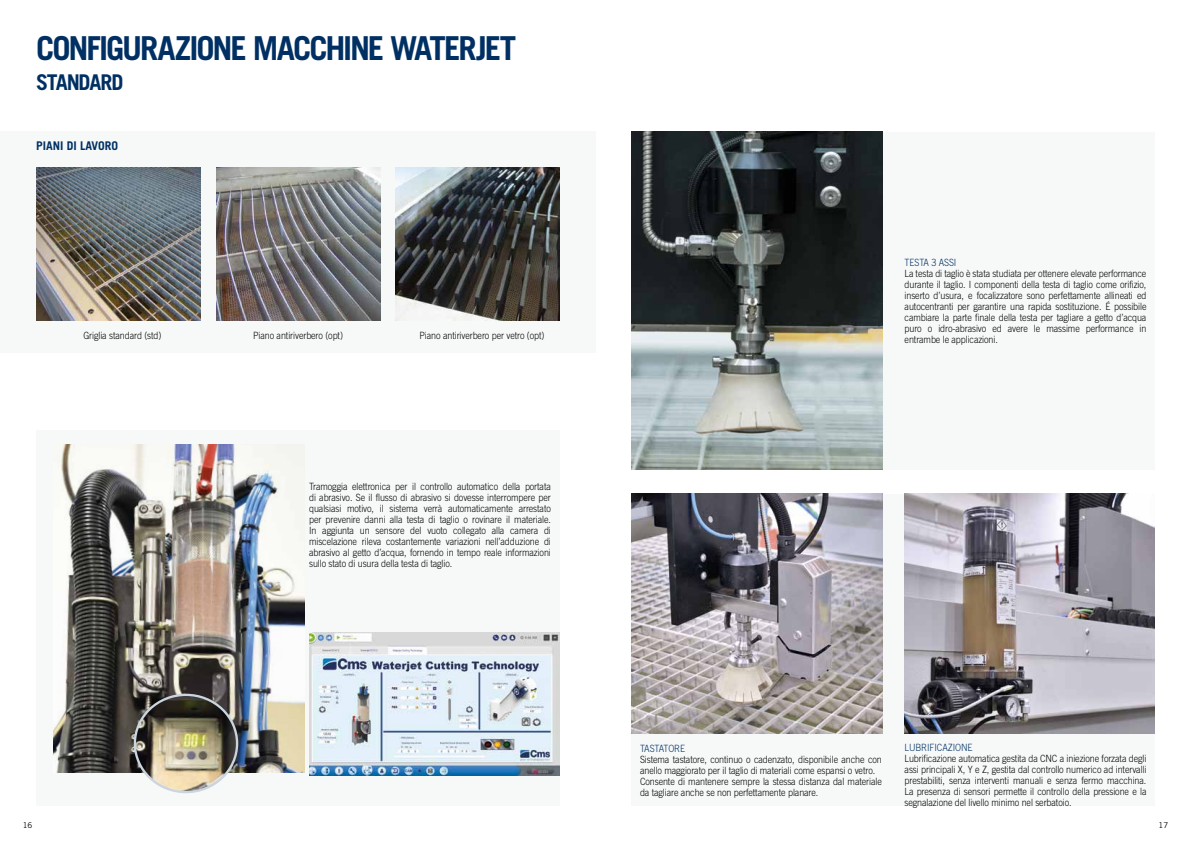
<style>
.page{position:relative;width:1191px;height:842px;background:#fff}
.page>*{position:absolute;margin:0;border:0;box-sizing:border-box;transform-origin:0 0}
.t1{font:700 33px "Trade Gothic LT Std";letter-spacing:-.065em;color:#003063}
.t2{font:700 21.7px "Trade Gothic LT Std";letter-spacing:-.05em;color:#003063}
.t3{font:700 12px "Trade Gothic LT Std";color:#003063}
.t4{font:300 10px/11px "Trade Gothic LT Std";letter-spacing:-.01em;color:#000;text-align:justify;scale:.9 1}
.t5{font:300 10px "Trade Gothic LT Std";letter-spacing:-.01em;color:#003063;scale:.9 1}
.t6{font:8px "Trade Gothic LT Std";color:#000}
</style>
<div class="page">
<div style="left:631px;top:132px;width:524px;height:337px;background:#f7f9f9"></div>
<div style="left:631px;top:494px;width:524px;height:311px;background:#f7f9f9"></div>
<div style="left:0;top:132px;width:595px;height:221px;background:#f7f9f9"></div>
<img style="left:904px;top:493px;width:251px;height:240px">
<img style="left:216px;top:167px;width:164px;height:153px">
<img style="left:395px;top:167px;width:164px;height:153px">
<img style="left:36px;top:167px;width:164px;height:153px">
<img style="left:631px;top:493px;width:251px;height:240px">
<img style="left:631px;top:132px;width:251px;height:337px">
<div style="left:36px;top:430px;width:523px;height:375px;background:#f7f9f9"></div>
<img style="left:309px;top:632px;width:250px;height:143px">
<img style="left:53px;top:444px;width:251px;height:328px">
<img style="left:135px;top:695px;width:102px;height:97px">
<div style="left:134px;top:694px;width:104px;height:99px;border:2px solid #cbd5df;border-radius:50%"></div>
<h1 class="t1" style="left:36px;top:28px;width:481px">CONFIGURAZIONE MACCHINE WATERJET</h1>
<h2 class="t2" style="left:36px;top:69px;width:89px">STANDARD</h2>
<p class="t3" style="left:36px;top:139px;width:84px">PIANI DI LAVORO</p>
<p class="t4" style="left:83px;top:330px;width:88px">Griglia standard (std)</p>
<p class="t4" style="left:253px;top:330px;width:101px">Piano antiriverbero (opt)</p>
<p class="t4" style="left:419px;top:330px;width:140px">Piano antiriverbero per vetro (opt)</p>
<p class="t4" style="left:309px;top:481px;width:270px">Tramoggia elettronica per il controllo automatico della portata di abrasivo. Se il flusso di abrasivo si dovesse interrompere per qualsiasi motivo, il sistema verrà automaticamente arrestato per prevenire danni alla testa di taglio o rovinare il materiale.<br>In aggiunta un sensore del vuoto collegato alla camera di miscelazione rileva costantemente variazioni nell’adduzione di abrasivo al getto d’acqua, fornendo in tempo reale informazioni sullo stato di usura della testa di taglio.</p>
<p class="t5" style="left:904px;top:256px;width:59px">TESTA 3 ASSI</p>
<p class="t4" style="left:904px;top:267px;width:270px">La testa di taglio è stata studiata per ottenere elevate performance durante il taglio. I componenti della testa di taglio come orifizio, inserto d’usura, e focalizzatore sono perfettamente allineati ed autocentranti per garantire una rapida sostituzione. É possibile cambiare la parte finale della testa per tagliare a getto d’acqua puro o idro-abrasivo ed avere le massime performance in entrambe le applicazioni.</p>
<p class="t5" style="left:640px;top:742px;width:52px">TASTATORE</p>
<p class="t4" style="left:640px;top:753px;width:270px;text-align:left">Sistema tastatore, continuo o cadenzato, disponibile anche con anello maggiorato per il taglio di materiali come espansi o vetro.<br>Consente di mantenere sempre la stessa distanza dal materiale da tagliare anche se non perfettamente planare.</p>
<p class="t5" style="left:904px;top:741px;width:77px">LUBRIFICAZIONE</p>
<p class="t4" style="left:904px;top:753px;width:270px">Lubrificazione automatica gestita da CNC a iniezione forzata degli assi principali X, Y e Z, gestita dal controllo numerico ad intervalli prestabiliti, senza interventi manuali e senza fermo macchina.<br>La presenza di sensori permette il controllo della pressione e la segnalazione del livello minimo nel serbatoio.</p>
<p class="t6" style="left:23px;top:820px;width:11px">16</p>
<p class="t6" style="left:1158px;top:820px;width:11px">17</p>
</div>
